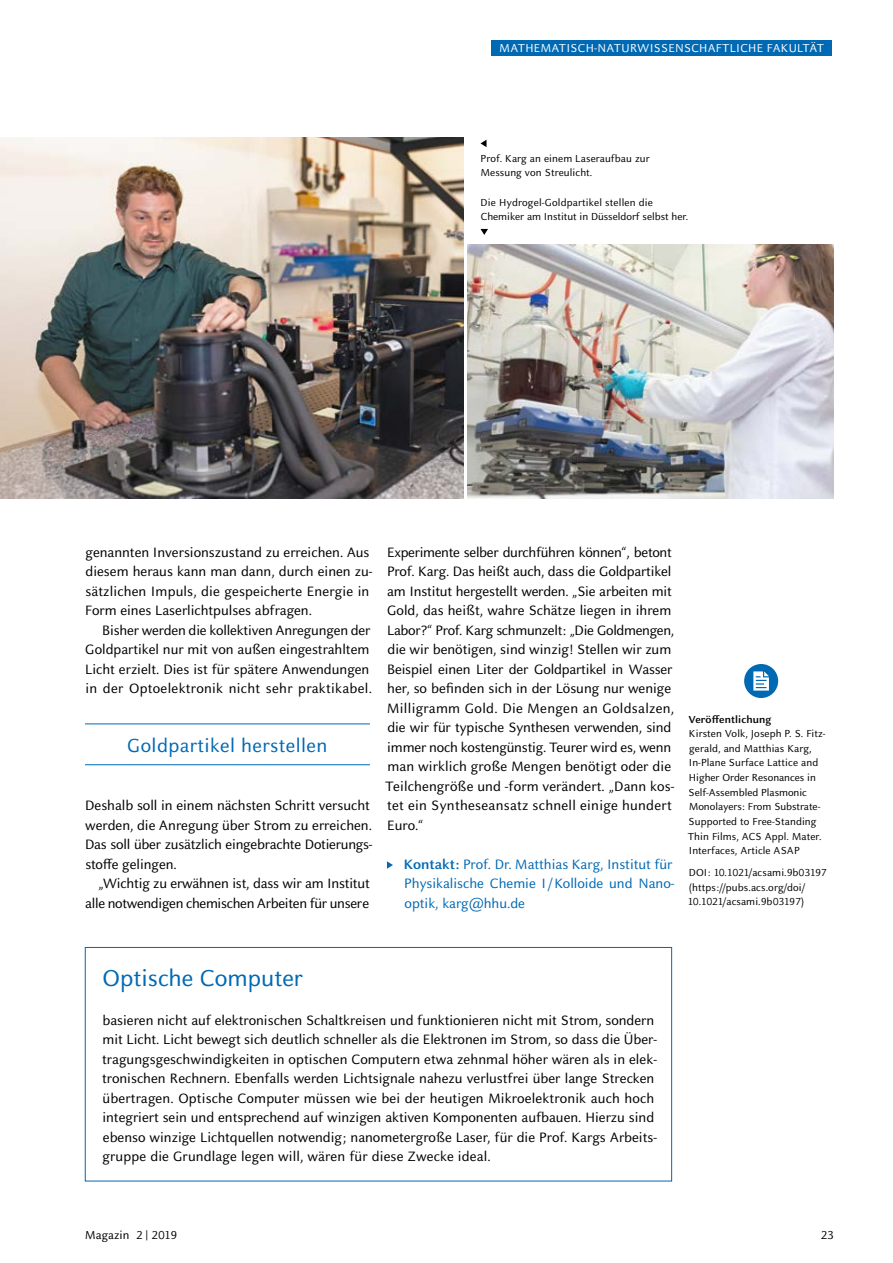
<style>
.page{position:relative;width:893px;height:1263px;background:#fff}
.page>*{position:absolute;margin:0;border:0;box-sizing:border-box;transform-origin:0 0}
.t1{font:25.5px "Celeste Sans Pro";color:#0069b4}
.t2{font:21px "Celeste Sans Pro";letter-spacing:.02em;color:#0069b4}
.t3{font:15px/19.5px "Celeste Sans Pro";color:#000}
.t4{font:15px/19.5px "Celeste Sans Pro";color:#0069b4}
.t5{font:15px/19.5px "Celeste Sans Pro";letter-spacing:-.02em;color:#000;text-align:right}
.t6{font:12.75px "Celeste Sans Pro";letter-spacing:.02em;color:#fff}
.t7{font:12.75px "Celeste Sans Pro";letter-spacing:.01em;color:#000}
.t8{font:11.25px/14.7px "Celeste Sans Pro";letter-spacing:.01em;color:#000}
.t9{font:700 11.25px "Celeste Sans Pro";letter-spacing:.01em;color:#000}
.s1{font-weight:700}
</style>
<div class="page">
<img style="left:0;top:137px;width:463px;height:361px">
<img style="left:468px;top:245px;width:365px;height:253px">
<div style="left:492px;top:40px;width:340px;height:15px;background:#0069b4"></div>
<div style="left:744px;top:664px;width:34px;height:34px;background:#0069b4;border-radius:50%"></div>
<svg style="left:753px;top:671px;width:16px;height:20px"></svg>
<svg style="left:480px;top:140px;width:6px;height:7px"></svg>
<svg style="left:480px;top:229px;width:8px;height:6px"></svg>
<div style="left:85px;top:947px;width:587px;height:234px;border:1px solid #0069b4"></div>
<svg style="left:387px;top:861px;width:6px;height:8px"></svg>
<hr style="left:85px;top:724px;width:285px;height:1px;background:#0069b4">
<hr style="left:85px;top:764px;width:285px;height:1px;background:#0069b4">
<p class="t6" style="left:500px;top:39px;width:326px">MATHEMATISCH-NATURWISSENSCHAFTLICHE FAKULTÄT</p>
<p class="t8" style="left:481px;top:151px;width:171px">Prof. Karg an einem Laseraufbau zur<br>Messung von Streulicht.</p>
<p class="t8" style="left:481px;top:194px;width:209px">Die Hydrogel-Goldpartikel stellen die<br>Chemiker am Institut in Düsseldorf selbst her.</p>
<p class="t3" style="left:85px;top:542px;width:289px">genannten Inversionszustand zu erreichen. Aus diesem heraus kann man dann, durch einen zu&shy;sätzlichen Impuls, die gespeicherte Energie in Form eines Laserlichtpulses abfragen.</p>
<p class="t3" style="left:85px;top:620px;width:288px;text-indent:17px">Bisher werden die kollektiven Anregungen der Goldpartikel nur mit von außen eingestrahltem Licht erzielt. Dies ist für spätere Anwendungen in der Optoelektronik nicht sehr praktikabel.</p>
<h2 class="t2" style="left:127px;top:732px;width:202px">Goldpartikel herstellen</h2>
<p class="t3" style="left:85px;top:795px;width:289px">Deshalb soll in einem nächsten Schritt versucht werden, die Anregung über Strom zu erreichen.<br>Das soll über zusätzlich eingebrachte Dotierungs&shy;stoffe gelingen.</p>
<p class="t5" style="left:85px;top:873px;width:286px">„Wichtig zu erwähnen ist, dass wir am Institut alle notwendigen chemischen Arbeiten für unsere</p>
<p class="t3" style="left:385px;top:542px;width:291px">Experimente selber durchführen können“, betont Prof. Karg. Das heißt auch, dass die Goldpartikel am Institut hergestellt werden. „Sie arbeiten mit Gold, das heißt, wahre Schätze liegen in ihrem Labor?“ Prof. Karg schmunzelt: „Die Goldmengen, die wir benötigen, sind winzig! Stellen wir zum Beispiel einen Liter der Goldpartikel in Wasser her, so befinden sich in der Lösung nur wenige Milligramm Gold. Die Mengen an Goldsalzen, die wir für typische Synthesen verwenden, sind immer noch kostengünstig. Teurer wird es, wenn man wirklich große Mengen benötigt oder die Teilchengröße und -form verändert. „Dann kos&shy;tet ein Syntheseansatz schnell einige hundert Euro.“</p>
<p class="t4" style="left:404px;top:854px;width:272px"><span class="s1">Kontakt:</span> Prof. Dr. Matthias Karg, Institut für<br>Physikalische Chemie I/Kolloide und Nano&shy;optik, karg@hhu.de</p>
<p class="t9" style="left:688px;top:712px;width:85px">Veröffentlichung</p>
<p class="t8" style="left:688px;top:726px;width:139px">Kirsten Volk, Joseph P. S. Fitz&shy;gerald, and Matthias Karg,<br>In-Plane Surface Lattice and<br>Higher Order Resonances in<br>Self-Assembled Plasmonic<br>Monolayers: From Substrate-<br>Supported to Free-Standing<br>Thin Films, ACS Appl. Mater.<br>Interfaces, Article ASAP</p>
<p class="t8" style="left:688px;top:865px;width:140px">DOI: 10.1021/acsami.9b03197 (https://pubs.acs.org/doi/<br>10.1021/acsami.9b03197)</p>
<h1 class="t1" style="left:103px;top:962px;width:202px">Optische Computer</h1>
<p class="t3" style="left:102px;top:1010px;width:556px">basieren nicht auf elektronischen Schaltkreisen und funktionieren nicht mit Strom, sondern mit Licht. Licht bewegt sich deutlich schneller als die Elektronen im Strom, so dass die Über&shy;tragungsgeschwindigkeiten in optischen Computern etwa zehnmal höher wären als in elek&shy;tronischen Rechnern. Ebenfalls werden Lichtsignale nahezu verlustfrei über lange Strecken übertragen. Optische Computer müssen wie bei der heutigen Mikroelektronik auch hoch integriert sein und entsprechend auf winzigen aktiven Komponenten aufbauen. Hierzu sind ebenso winzige Lichtquellen notwendig; nanometergroße Laser, für die Prof. Kargs Arbeits&shy;gruppe die Grundlage legen will, wären für diese Zwecke ideal.</p>
<p class="t7" style="left:85px;top:1227px;width:93px">Magazin 2 | 2019</p>
<p class="t7" style="left:821px;top:1227px;width:14px">23</p>
</div>
